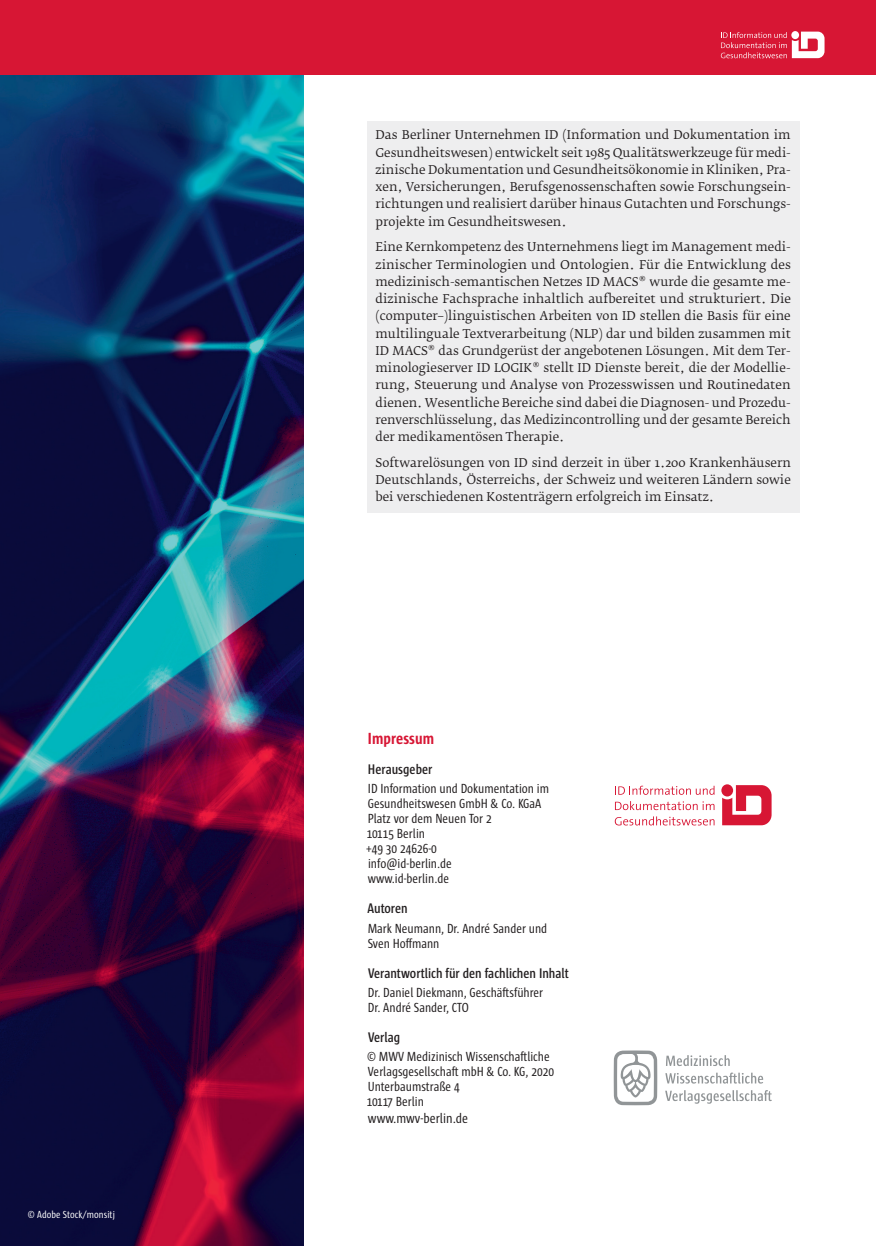
<style>
.page{position:relative;width:876px;height:1246px;background:#fff}
.page>*{position:absolute;margin:0;border:0;box-sizing:border-box;transform-origin:0 0}
.t1{font:700 16.5px "Sun Cd";letter-spacing:.005em;color:#d71634}
.t2{font:600 14.25px "Sun Cd";color:#231f20}
.t3{font:14.25px "Sun Cd";color:#231f20}
.t4{font:13.5px/15px "Sun Cd";color:#231f20}
.t5{font:12px/17.2px "Fedra Serif B Pro";color:#231f20;text-align:justify}
.t6{font:10.5px "Sun Cd";letter-spacing:.005em;color:#fff}
</style>
<div class="page">
<img style="left:0;top:74px;width:303px;height:1172px">
<div style="left:0;top:0;width:876px;height:74px;background:#d71634"></div>
<div style="left:367px;top:122px;width:432px;height:391px;background:#eeeeef"></div>
<svg style="left:722px;top:785px;width:50px;height:40px"></svg>
<svg style="left:615px;top:816px;width:99px;height:9px"></svg>
<svg style="left:615px;top:801px;width:99px;height:9px"></svg>
<svg style="left:615px;top:786px;width:99px;height:9px"></svg>
<svg style="left:614px;top:1050px;width:43px;height:55px"></svg>
<svg style="left:665px;top:1090px;width:107px;height:14px"></svg>
<svg style="left:665px;top:1072px;width:98px;height:11px"></svg>
<svg style="left:666px;top:1055px;width:64px;height:11px"></svg>
<svg style="left:721px;top:32px;width:103px;height:26px"></svg>
<p class="t6" style="left:28px;top:1209px;width:89px">© Adobe Stock/monsitj</p>
<p class="t5" style="left:375px;top:127px;width:417px">Das Berliner Unternehmen ID (Information und Dokumentation im Gesundheitswesen) entwickelt seit 1985 Qualitätswerkzeuge für medi&shy;zinische Dokumentation und Gesundheitsökonomie in Kliniken, Pra&shy;xen, Versicherungen, Berufsgenossenschaften sowie Forschungsein&shy;richtungen und realisiert darüber hinaus Gutachten und Forschungs&shy;projekte im Gesundheitswesen.</p>
<p class="t5" style="left:375px;top:239px;width:417px">Eine Kernkompetenz des Unternehmens liegt im Management medi&shy;zinischer Terminologien und Ontologien. Für die Entwicklung des medizinisch-semantischen Netzes ID MACS® wurde die gesamte me&shy;dizinische Fachsprache inhaltlich aufbereitet und strukturiert. Die (computer–)linguistischen Arbeiten von ID stellen die Basis für eine multilinguale Textverarbeitung (NLP) dar und bilden zusammen mit ID MACS® das Grundgerüst der angebotenen Lösungen. Mit dem Ter&shy;minologieserver ID LOGIK® stellt ID Dienste bereit, die der Modellie&shy;rung, Steuerung und Analyse von Prozesswissen und Routinedaten dienen. Wesentliche Bereiche sind dabei die Diagnosen- und Prozedu&shy;renverschlüsselung, das Medizincontrolling und der gesamte Bereich der medikamentösen Therapie.</p>
<p class="t5" style="left:375px;top:454px;width:417px">Softwarelösungen von ID sind derzeit in über 1.200 Krankenhäusern Deutschlands, Österreichs, der Schweiz und weiteren Ländern sowie bei verschiedenen Kostenträgern erfolgreich im Einsatz.</p>
<h1 class="t1" style="left:368px;top:729px;width:68px">Impressum</h1>
<p class="t2" style="left:368px;top:761px;width:66px">Herausgeber</p>
<p class="t4" style="left:366px;top:781px;width:184px">ID Information und Dokumentation im<br>Gesundheitswesen GmbH &amp; Co. KGaA<br>Platz vor dem Neuen Tor 2<br>10115 Berlin<br>+49 30 24626-0<br>info@id-berlin.de<br>www.id-berlin.de</p>
<p class="t2" style="left:368px;top:901px;width:42px">Autoren</p>
<p class="t4" style="left:368px;top:920px;width:181px">Mark Neumann, Dr. André Sander und<br>Sven Hoffmann</p>
<p class="t2" style="left:368px;top:965px;width:202px">Verantwortlich für den fachlichen Inhalt</p>
<p class="t4" style="left:368px;top:985px;width:177px">Dr. Daniel Diekmann, Geschäftsführer<br>Dr. André Sander, CTO</p>
<p class="t2" style="left:368px;top:1029px;width:34px">Verlag</p>
<p class="t4" style="left:367px;top:1049px;width:189px">© MWV Medizinisch Wissenschaftliche<br>Verlagsgesellschaft mbH &amp; Co. KG, 2020<br>Unterbaumstraße 4<br>10117 Berlin</p>
<p class="t3" style="left:368px;top:1111px;width:102px">www.mwv-berlin.de</p>
</div>
